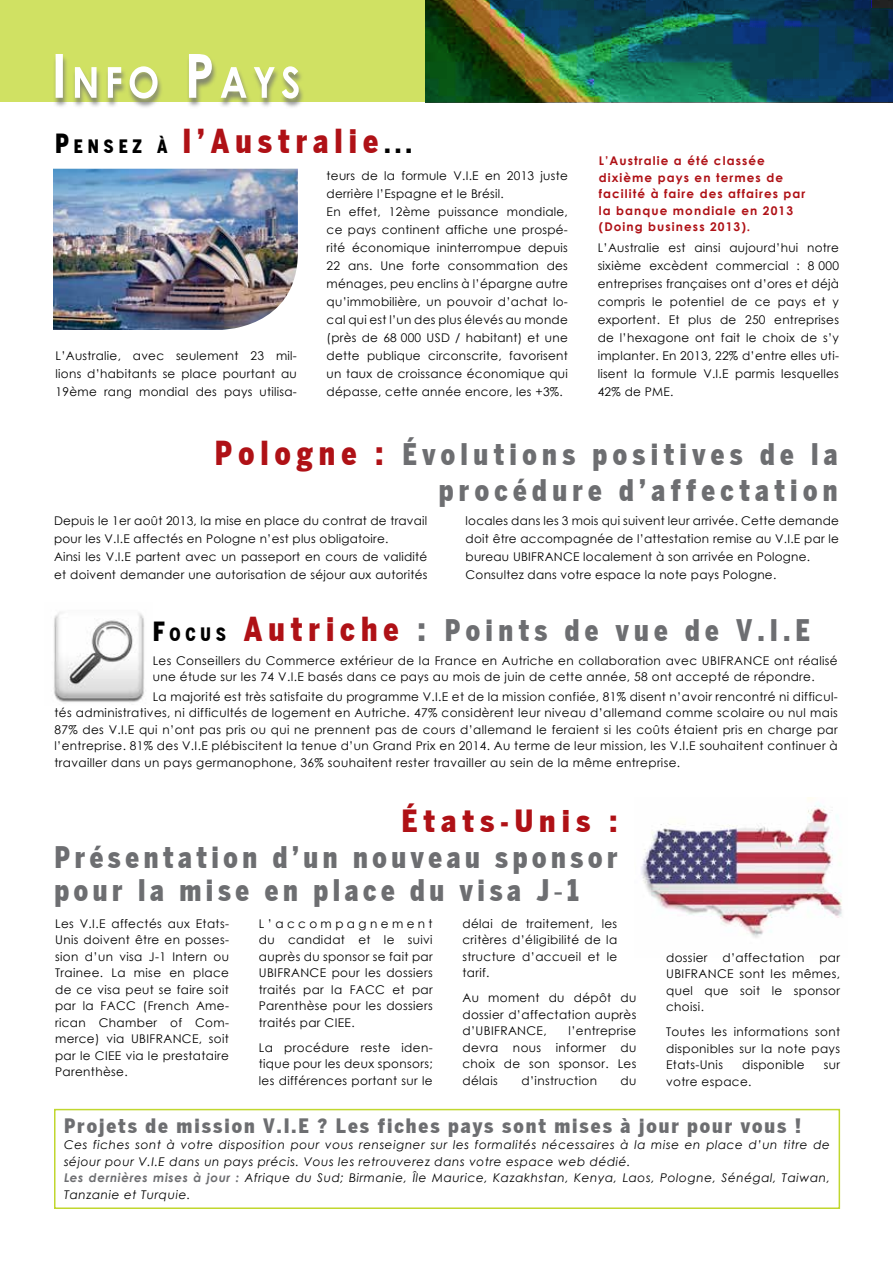
<style>
.page{position:relative;width:893px;height:1263px;background:#fff}
.page>*{position:absolute;margin:0;border:0;box-sizing:border-box;transform-origin:0 0}
.t1{font:900 32.4px "Benton Sans Cond";letter-spacing:.2em;color:#af1116;scale:.93 1}
.t2{font:900 30px "Benton Sans Cond";letter-spacing:.2em;color:#af1116}
.t3{font:900 29.1px/36px "Benton Sans Cond";letter-spacing:.2em;color:#6d6e71;text-align:right;scale:.93 1}
.t4{font:900 29.1px/32.4px "Benton Sans Cond";letter-spacing:.17em;color:#6d6e71;scale:.93 1}
.t5{font:900 19.5px "Benton Sans Cond";letter-spacing:.1em;color:#6d6e71}
.t6{font:12px/16.5px "Century Gothic";letter-spacing:.025em;color:#000;text-align:justify}
.t7{font:italic 12px/16.5px "Century Gothic";letter-spacing:.05em;color:#000}
.t8{font:700 12px/16.5px "Century Gothic";letter-spacing:.09em;color:#af1116}
.s1{font-size:25.95px;color:#000}
.s2{font-size:18.15px;color:#000}
.s3{font-size:32.4px;color:#af1116}
.s4{font-size:32.4px}
.s5{font-family:"Arial Narrow";font-weight:700}
.s6{font-style:inherit}
.s7{font-family:"Arial";font-weight:400}
.s8{font-weight:700;color:#6d6e71}
</style>
<div class="page">
<img style="left:641px;top:797px;width:201px;height:141px">
<svg style="left:0;top:0;width:893px;height:102px;background:#658d53"></svg>
<div style="left:53px;top:55px;width:252px;height:54px;background:#6d6e71;opacity:.75"></div>
<svg style="left:56px;top:54px;width:243px;height:45px"></svg>
<div style="left:54px;top:1109px;width:786px;height:100px;border:2px solid #c1d72f"></div>
<img style="left:53px;top:169px;width:245px;height:161px">
<img style="left:53px;top:612px;width:92px;height:91px">
<h1 class="t1" style="left:55px;top:122px;width:385px"><span class="s1">P</span><span class="s2">ENSEZ À</span> l’Australie<span class="s1">...</span></h1>
<p class="t6" style="left:56px;top:346px;width:243px;line-height:18px">L’Australie, avec seulement 23 mil&shy;lions d’habitants se place pourtant au 19ème rang mondial des pays utilisa-</p>
<p class="t6" style="left:327px;top:166px;width:243px;line-height:18px;text-align:left">teurs de la formule V.I.E en 2013 juste derrière l’Espagne et le Brésil.<br>En effet, 12ème puissance mondiale, ce pays continent affiche une prospé&shy;rité économique ininterrompue depuis 22 ans. Une forte consommation des ménages, peu enclins à l’épargne autre qu’immobilière, un pouvoir d’achat lo&shy;cal qui est l’un des plus élevés au monde (près de 68 000 USD / habitant) et une dette publique circonscrite, favorisent un taux de croissance économique qui dépasse, cette année encore, les +3%.</p>
<p class="t8" style="left:599px;top:152px;width:208px">L’Australie a été classée dixième pays en termes de facilité à faire des affaires par la banque mondiale en 2013 (Doing business 2013).</p>
<p class="t6" style="left:598px;top:238px;width:243px;line-height:18px">L’Australie est ainsi aujourd’hui notre sixième excèdent commercial : 8 000 entreprises françaises ont d’ores et déjà compris le potentiel de ce pays et y exportent. Et plus de 250 entreprises de l’hexagone ont fait le choix de s’y implanter. En 2013, 22% d’entre elles uti&shy;lisent la formule V.I.E parmis lesquelles 42% de PME.</p>
<h3 class="t3" style="left:215px;top:436px;width:671px"><span class="s3">Pologne :</span> évolutions positives de la procédure d’affectation</h3>
<p class="t6" style="left:54px;top:512px;width:375px;line-height:18px;text-align:left">Depuis le 1er août 2013, la mise en place du contrat de travail pour les V.I.E affectés en Pologne n’est plus obligatoire.<br>Ainsi les V.I.E partent avec un passeport en cours de validité et doivent demander une autorisation de séjour aux autorités</p>
<p class="t6" style="left:466px;top:512px;width:375px;line-height:18px">locales dans les 3 mois qui suivent leur arrivée. Cette demande doit être accompagnée de l’attestation remise au V.I.E par le bureau Ubifrance</p>
<p class="t6" style="left:466px;top:548px;width:346px;line-height:18px;text-indent:118px">localement à son arrivée en Pologne.<br>Consultez dans votre espace la note pays Pologne.</p>
<h3 class="t3" style="left:153px;top:612px;width:708px"><span class="s1">F</span><span class="s2">OCUS</span> <span class="s3">Autriche</span> <span class="s4">:</span> Points de vue de V.I.E</h3>
<p class="t6" style="left:153px;top:652px;width:687px">Les Conseillers du Commerce extérieur de la France en Autriche en collaboration avec UBIFRANCE ont réalisé une étude sur les 74 V.I.E basés dans ce pays au mois de juin de cette année, 58 ont accepté de répondre.</p>
<p class="t6" style="left:54px;top:688px;width:785px;text-indent:98px">La majorité est très satisfaite du programme V.I.E et de la mission confiée, 81% disent n’avoir rencontré ni difficul&shy;tés administratives, ni difficultés de logement en Autriche. 47% considèrent leur niveau d’allemand comme scolaire ou nul mais 87% des V.I.E qui n’ont pas pris ou qui ne prennent pas de cours d’allemand le feraient si les coûts étaient pris en charge par l’entreprise. 81% des V.I.E plébiscitent la tenue d’un Grand Prix en 2014. Au terme de leur mission, les V.I.E souhaitent continuer à travailler dans un pays germanophone, 36% souhaitent rester travailler au sein de la même entreprise.</p>
<h2 class="t2" style="left:402px;top:803px;width:217px">états<span class="s5">-</span>unis <span class="s6">:</span></h2>
<h3 class="t4" style="left:54px;top:841px;width:607px">Présentation d’un nouveau sponsor pour la mise en place du visa J<span class="s7">-</span>1</h3>
<p class="t6" style="left:55px;top:915px;width:175px">Les V.I.E affectés aux Etats-Unis doivent être en posses&shy;sion d’un visa J-1 Intern ou Trainee. La mise en place de ce visa peut se faire soit par la FACC (French Ame&shy;rican Chamber of Com&shy;merce) via Ubifrance</p>
<p class="t6" style="left:55px;top:1030px;width:175px;text-indent:144px">, soit par le CIEE via le prestataire Parenthèse.</p>
<p class="t6" style="left:259px;top:915px;width:175px">L’accompagnement du candidat et le suivi auprès du sponsor se fait par Ubifrance</p>
<p class="t6" style="left:259px;top:964px;width:175px;text-indent:73px">pour les dossiers traités par la FACC et par Parenthèse pour les dossiers traités par CIEE.</p>
<p class="t6" style="left:259px;top:1039px;width:175px">La procédure reste iden&shy;tique pour les deux sponsors; les différences portant sur le</p>
<p class="t6" style="left:462px;top:915px;width:156px">délai de traitement, les critères d’éligibilité de la structure d’accueil et le tarif.</p>
<p class="t6" style="left:462px;top:989px;width:175px">Au moment du dépôt du dossier d’affectation auprès d’Ubifrance</p>
<p class="t6" style="left:543px;top:1022px;width:5px">,</p>
<p class="t6" style="left:462px;top:1022px;width:175px;text-indent:106px">l’entreprise devra nous informer du choix de son sponsor. Les délais</p>
<p class="t6" style="left:521px;top:1072px;width:77px">d’instruction</p>
<p class="t6" style="left:620px;top:1072px;width:17px">du</p>
<p class="t6" style="left:666px;top:949px;width:175px">dossier d’affectation par<br>Ubifrance</p>
<p class="t6" style="left:666px;top:965px;width:175px;text-indent:73px">sont les mêmes, quel que soit le sponsor choisi.</p>
<p class="t6" style="left:666px;top:1023px;width:175px">Toutes les informations sont disponibles sur la note pays Etats-Unis</p>
<p class="t6" style="left:742px;top:1056px;width:64px">disponible</p>
<p class="t6" style="left:824px;top:1056px;width:18px">sur</p>
<p class="t6" style="left:666px;top:1073px;width:87px">votre espace.</p>
<h3 class="t5" style="left:64px;top:1114px;width:739px">Projets de mission V.I.E ? Les fiches pays sont mises à jour pour vous !</h3>
<p class="t7" style="left:64px;top:1136px;width:768px">Ces fiches sont à votre disposition pour vous renseigner sur les formalités nécessaires à la mise en place d’un titre de séjour pour V.I.E dans un pays précis. Vous les retrouverez dans votre espace web dédié.<br><span class="s8">Les dernières mises à jour :</span> Afrique du Sud; Birmanie, île Maurice, Kazakhstan, Kenya, Laos, Pologne, Sénégal, Taiwan, Tanzanie et Turquie.</p>
</div>
